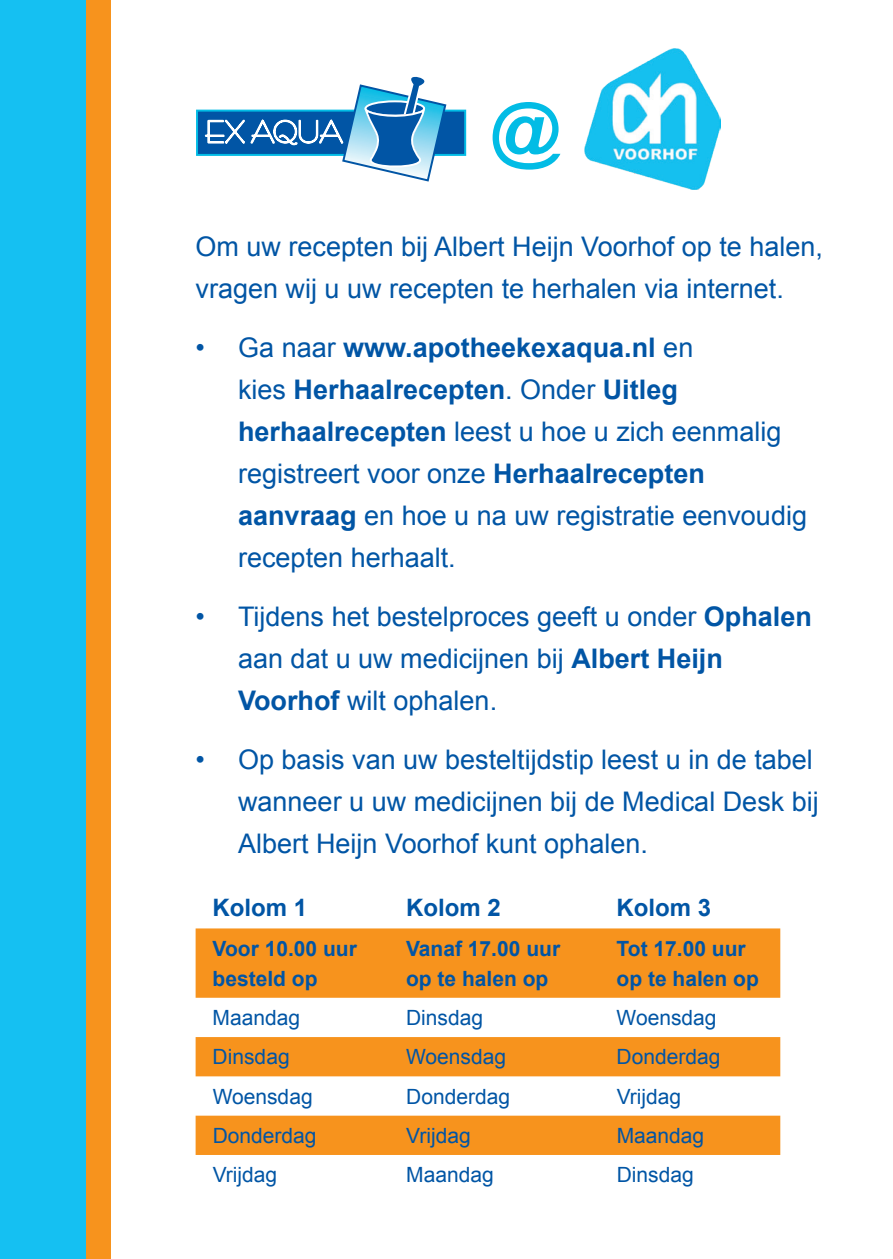
<style>
.page{position:relative;width:893px;height:1259px;background:#fff}
.page>*{position:absolute;margin:0;border:0;box-sizing:border-box;transform-origin:0 0}
.t1{font:700 72px "Arial";color:#02bce5}
.t2{font:27px/42px "Arial";color:#0155a5}
.t3{font:700 24px "Arial";color:#0155a5}
.t4{font:21px "Arial";color:#0155a5}
.t5{font:700 21px/30px "Arial";color:#0155a5}
.s1{font-weight:700}
</style>
<div class="page">
<svg style="left:196px;top:928px;width:584px;height:227px;fill:#f7931d"></svg>
<div style="left:0;top:0;width:111px;height:1259px;background:#f7931d"></div>
<div style="left:0;top:0;width:85px;height:1259px;background:#15c0f2"></div>
<div style="left:197px;top:111px;width:268px;height:44px;background:#0155a5"></div>
<div style="left:196px;top:110px;width:270px;height:46px;border:2px solid #02bce5"></div>
<svg style="left:204px;top:76px;width:244px;height:106px"></svg>
<img style="left:585px;top:48px;width:136px;height:142px">
<h1 class="t1" style="left:490px;top:82px;width:72px">@</h1>
<p class="t2" style="left:196px;top:225px;width:629px">Om uw recepten bij Albert Heijn Voorhof op te halen, vragen wij u uw recepten te herhalen via internet.</p>
<p class="t2" style="left:238px;top:326px;width:570px;text-indent:-43px">• Ga naar <span class="s1">www.apotheekexaqua.nl</span> en<br>kies <span class="s1">Herhaalrecepten</span>. Onder <span class="s1">Uitleg herhaalrecepten</span> leest u hoe u zich eenmalig registreert voor onze <span class="s1">Herhaalrecepten aanvraag</span> en hoe u na uw registratie eenvoudig recepten herhaalt.</p>
<p class="t2" style="left:238px;top:596px;width:575px;text-indent:-42px">• Tijdens het bestelproces geeft u onder <span class="s1">Ophalen </span>aan dat u uw medicijnen bij <span class="s1">Albert Heijn<br>Voorhof</span> wilt ophalen.</p>
<p class="t2" style="left:238px;top:739px;width:582px;text-indent:-43px">• Op basis van uw besteltijdstip leest u in de tabel wanneer u uw medicijnen bij de Medical Desk bij<br>Albert Heijn Voorhof kunt ophalen.</p>
<p class="t3" style="left:213px;top:892px;width:96px">Kolom 1</p>
<p class="t3" style="left:406px;top:892px;width:96px">Kolom 2</p>
<p class="t3" style="left:617px;top:892px;width:96px">Kolom 3</p>
<p class="t5" style="left:213px;top:934px;width:146px">Voor 10.00 uur besteld op</p>
<p class="t5" style="left:406px;top:934px;width:156px">Vanaf 17.00 uur op te halen op</p>
<p class="t5" style="left:617px;top:934px;width:144px">Tot 17.00 uur op te halen op</p>
<p class="t4" style="left:213px;top:1004px;width:89px">Maandag</p>
<p class="t4" style="left:406px;top:1004px;width:79px">Dinsdag</p>
<p class="t4" style="left:617px;top:1004px;width:101px">Woensdag</p>
<p class="t4" style="left:213px;top:1043px;width:79px">Dinsdag</p>
<p class="t4" style="left:406px;top:1043px;width:101px">Woensdag</p>
<p class="t4" style="left:617px;top:1043px;width:105px">Donderdag</p>
<p class="t4" style="left:213px;top:1082px;width:101px">Woensdag</p>
<p class="t4" style="left:406px;top:1082px;width:105px">Donderdag</p>
<p class="t4" style="left:617px;top:1082px;width:66px">Vrijdag</p>
<p class="t4" style="left:213px;top:1121px;width:105px">Donderdag</p>
<p class="t4" style="left:406px;top:1121px;width:66px">Vrijdag</p>
<p class="t4" style="left:617px;top:1121px;width:89px">Maandag</p>
<p class="t4" style="left:213px;top:1161px;width:66px">Vrijdag</p>
<p class="t4" style="left:406px;top:1161px;width:89px">Maandag</p>
<p class="t4" style="left:617px;top:1161px;width:79px">Dinsdag</p>
</div>
